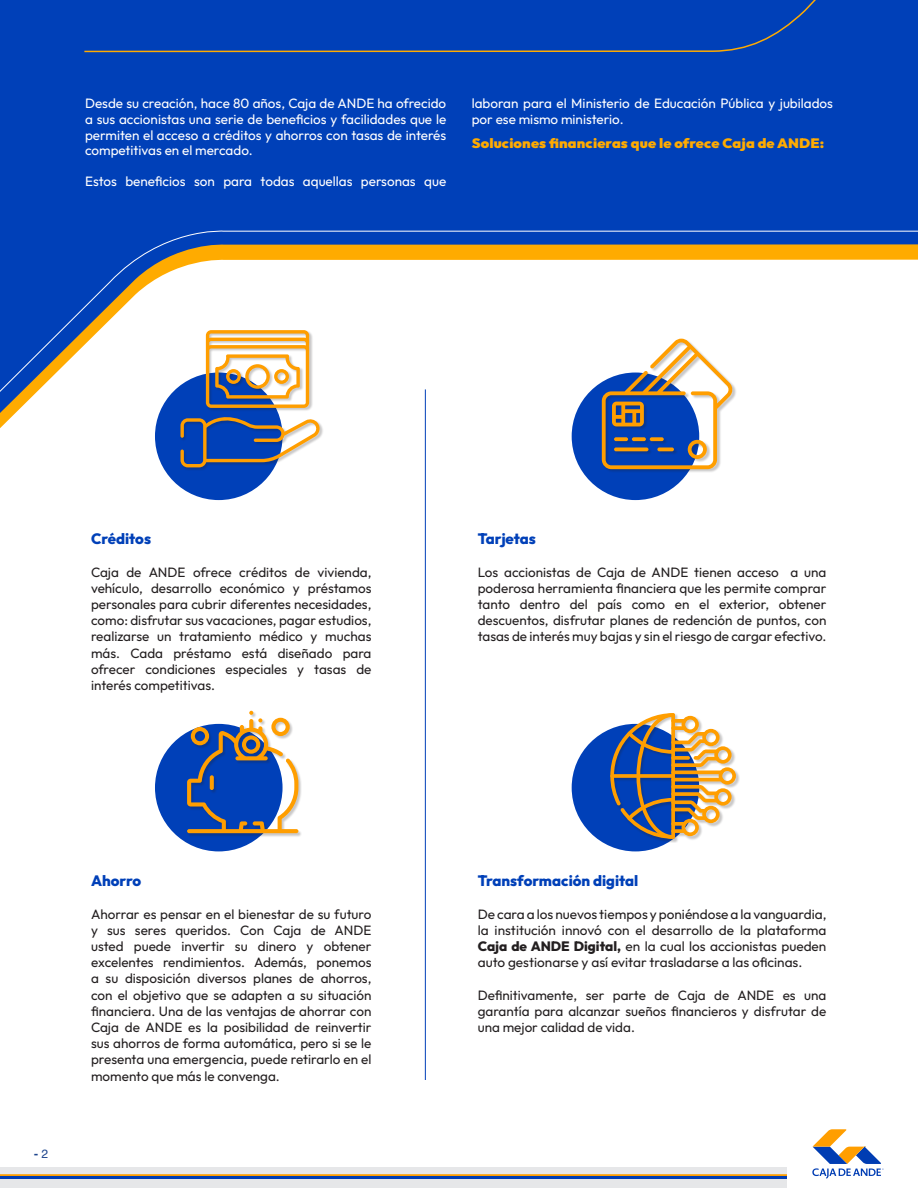
<style>
.page{position:relative;width:918px;height:1188px;background:#fff}
.page>*{position:absolute;margin:0;border:0;box-sizing:border-box;transform-origin:0 0}
.t1{font:800 15px "Outfit";color:#0040b8}
.t2{font:13.5px/16.2px "Outfit";color:#231f20;text-align:justify}
.t3{font:13.5px/15.6px "Outfit";color:#fff;text-align:justify}
.t4{font:900 13.5px "Outfit";letter-spacing:.01em;color:#ffab00;scale:1.07 1}
.t5{font:700 12px "Helvetica";color:#1e458d}
.s1{font-weight:400}
.s2{font-weight:800}
</style>
<div class="page">
<div style="left:0;top:1167px;width:918px;height:21px;background:#e6e7e9"></div>
<hr style="left:0;top:1174px;width:918px;height:3px;background:#ff9e00">
<hr style="left:0;top:1176px;width:918px;height:3px;background:#003db3">
<div style="left:788px;top:1124px;width:130px;height:64px;background:#fff"></div>
<svg style="left:812px;top:1129px;width:72px;height:50px"></svg>
<div style="left:0;top:0;width:918px;height:434px;background:#0040b8"></div>
<svg style="left:0;top:227px;width:918px;height:187px"></svg>
<hr style="left:425px;top:389px;width:1px;height:691px;background:#0040b8">
<div style="left:155px;top:724px;width:128px;height:127px;background:#0040b8;border-radius:50%"></div>
<div style="left:572px;top:724px;width:127px;height:127px;background:#0040b8;border-radius:50%"></div>
<div style="left:572px;top:373px;width:127px;height:127px;background:#0040b8;border-radius:50%"></div>
<div style="left:155px;top:373px;width:128px;height:127px;background:#0040b8;border-radius:50%"></div>
<div style="left:85px;top:0;width:833px;height:53px;background:#0040b8"></div>
<div style="left:10px;top:0;width:75px;height:83px;background:#0040b8"></div>
<div style="left:52px;top:0;width:333px;height:48px;background:#0040b8"></div>
<div style="left:181px;top:330px;width:143px;height:141px;background:#231f20;opacity:.25"></div>
<svg style="left:180px;top:330px;width:141px;height:137px"></svg>
<div style="left:602px;top:339px;width:134px;height:134px;background:#231f20;opacity:.25"></div>
<svg style="left:602px;top:339px;width:131px;height:130px"></svg>
<svg style="left:632px;top:437px;width:14px;height:4px"></svg>
<svg style="left:650px;top:437px;width:14px;height:4px"></svg>
<div style="left:187px;top:711px;width:115px;height:126px;background:#231f20;opacity:.25"></div>
<svg style="left:187px;top:711px;width:111px;height:122px"></svg>
<div style="left:610px;top:713px;width:130px;height:130px;background:#231f20;opacity:.25"></div>
<svg style="left:610px;top:713px;width:126px;height:126px"></svg>
<p class="t3" style="left:85px;top:96px;width:363px">Desde su creación, hace 80 años, Caja de ANDE ha ofrecido a sus accionistas una serie de beneficios y facilidades que le permiten el acceso a créditos y ahorros con tasas de interés competitivas en el mercado.</p>
<p class="t3" style="left:85px;top:174px;width:363px">Estos beneficios son para todas aquellas personas que</p>
<p class="t3" style="left:472px;top:96px;width:363px">laboran para el Ministerio de Educación Pública y jubilados por ese mismo ministerio.</p>
<p class="t4" style="left:472px;top:135px;width:331px">Soluciones financieras que le ofrece Caja de ANDE:</p>
<p class="t1" style="left:91px;top:530px;width:62px">Créditos</p>
<p class="t2" style="left:91px;top:564px;width:282px">Caja de ANDE ofrece créditos de vivienda, vehículo, desarrollo económico y préstamos personales para cubrir diferentes necesidades, como: disfrutar sus vacaciones, pagar estudios, realizarse un tratamiento médico y muchas más. Cada préstamo está diseñado para ofrecer condiciones especiales y tasas de interés competitivas.</p>
<p class="t5" style="left:34px;top:1146px;width:16px">- <span class="s1">2</span></p>
<p class="t1" style="left:91px;top:872px;width:52px">Ahorro</p>
<p class="t2" style="left:91px;top:906px;width:282px">Ahorrar es pensar en el bienestar de su futuro y sus seres queridos. Con Caja de ANDE usted puede invertir su dinero y obtener excelentes rendimientos. Además, ponemos a su disposición diversos planes de ahorros, con el objetivo que se adapten a su situación financiera. Una de las ventajas de ahorrar con Caja de ANDE es la posibilidad de reinvertir sus ahorros de forma automática, pero si se le presenta una emergencia, puede retirarlo en el momento que más le convenga.</p>
<p class="t1" style="left:478px;top:530px;width:60px">Tarjetas</p>
<p class="t2" style="left:478px;top:564px;width:350px">Los accionistas de Caja de ANDE tienen acceso a una poderosa herramienta financiera que les permite comprar tanto dentro del país como en el exterior, obtener descuentos, disfrutar planes de redención de puntos, con tasas de interés muy bajas y sin el riesgo de cargar efectivo.</p>
<p class="t1" style="left:478px;top:872px;width:162px">Transformación digital</p>
<p class="t2" style="left:478px;top:906px;width:350px">De cara a los nuevos tiempos y poniéndose a la vanguardia, la institución innovó con el desarrollo de la plataforma <span class="s2">Caja de ANDE Digital,</span> en la cual los accionistas pueden auto gestionarse y así evitar trasladarse a las oficinas.</p>
<p class="t2" style="left:478px;top:987px;width:350px">Definitivamente, ser parte de Caja de ANDE es una garantía para alcanzar sueños financieros y disfrutar de una mejor calidad de vida.</p>
</div>
